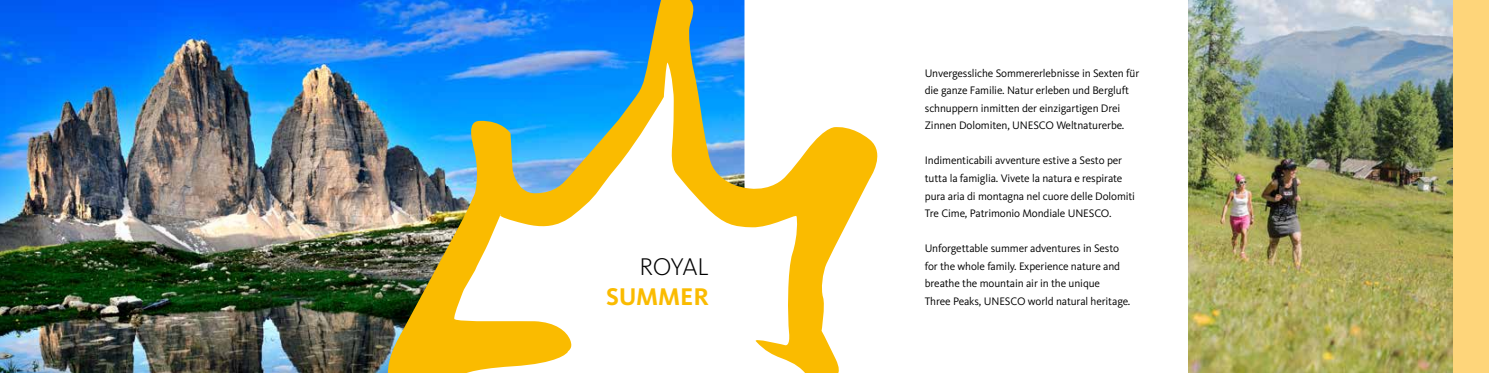
<style>
.page{position:relative;width:1489px;height:373px;background:#fff}
.page>*{position:absolute;margin:0;border:0;box-sizing:border-box;transform-origin:0 0}
.t1{font:700 25px "Kievit OT";letter-spacing:-.005em;color:#fabb00}
.t2{font:300 25px "Kievit OT";letter-spacing:-.025em;color:#000}
.t3{font:11.25px/17.5px "Kievit OT";letter-spacing:-.01em;color:#000}
</style>
<div class="page">
<img style="left:0;top:0;width:377px;height:372px">
<img style="left:377px;top:0;width:501px;height:372px">
<img style="left:1188px;top:0;width:265px;height:372px">
<div style="left:1453px;top:0;width:35px;height:372px;background:#fed57a"></div>
<h1 class="t2" style="left:639px;top:252px;width:71px">ROYAL</h1>
<h1 class="t1" style="left:606px;top:281px;width:104px">SUMMER</h1>
<p class="t3" style="left:924px;top:64px;width:216px">Unvergessliche Sommererlebnisse in Sexten für die ganze Familie. Natur erleben und Bergluft schnuppern inmitten der einzigartigen Drei Zinnen Dolomiten, UNESCO Weltnaturerbe.</p>
<p class="t3" style="left:924px;top:152px;width:212px">Indimenticabili avventure estive a Sesto per tutta la famiglia. Vivete la natura e respirate pura aria di montagna nel cuore delle Dolomiti Tre Cime, Patrimonio Mondiale UNESCO.</p>
<p class="t3" style="left:924px;top:239px;width:207px">Unforgettable summer adventures in Sesto for the whole family. Experience nature and breathe the mountain air in the unique<br>Three Peaks, UNESCO world natural heritage.</p>
</div>
